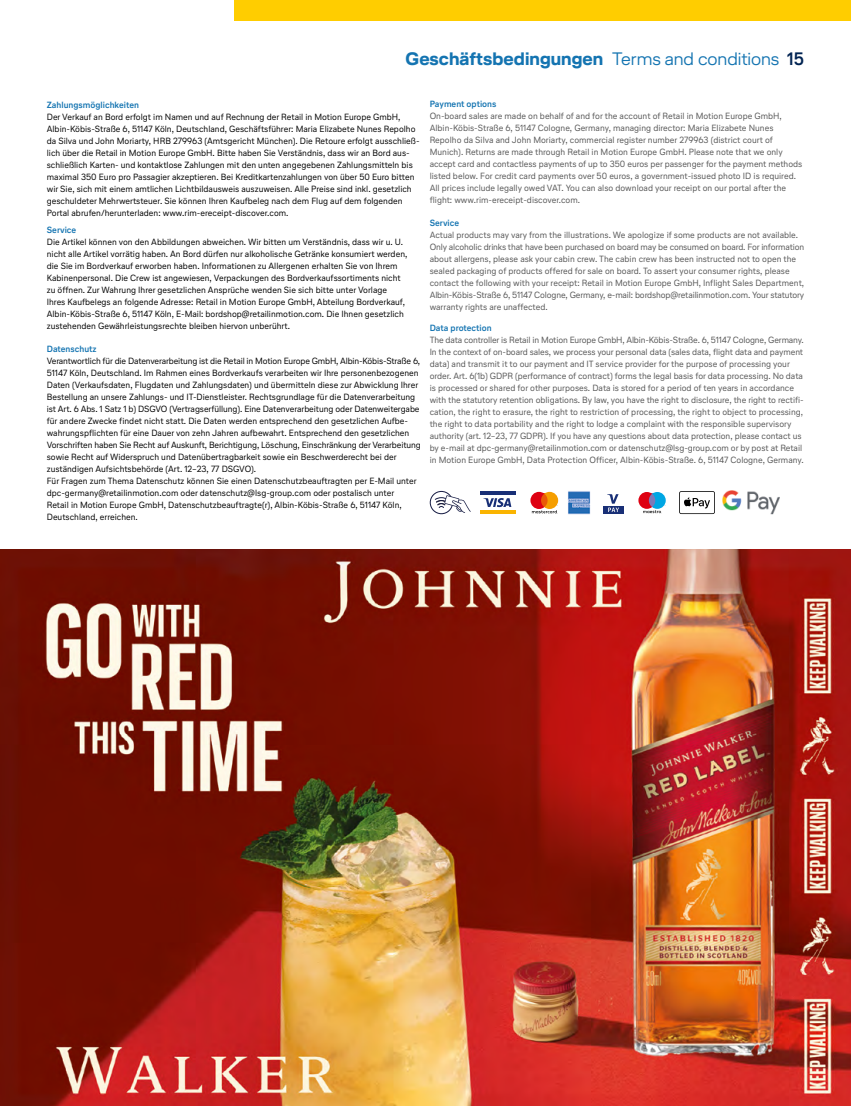
<style>
.page{position:relative;width:851px;height:1106px;background:#fff}
.page>*{position:absolute;margin:0;border:0;box-sizing:border-box;transform-origin:0 0}
.t1{font:700 18px "Lufthansa Head";letter-spacing:.005em;color:#1474b1}
.t2{font:9px/12px "Lufthansa Text";color:#000}
.t3{font:9px/12px "Lufthansa Text";letter-spacing:-.005em;color:#565656}
.t4{font:700 9px "Lufthansa Text";color:#1474b1}
.s1{font-weight:300}
.s2{font-family:"Lufthansa Text";color:#002352}
</style>
<div class="page">
<div style="left:234px;top:0;width:616px;height:21px;background:#ffcd00"></div>
<hr style="left:479px;top:510px;width:36px;height:3px;background:#fab400">
<hr style="left:479px;top:491px;width:36px;height:3px;background:#182f76">
<svg style="left:483px;top:498px;width:28px;height:9px"></svg>
<svg style="left:530px;top:492px;width:28px;height:21px"></svg>
<img style="left:568px;top:491px;width:23px;height:24px">
<svg style="left:679px;top:491px;width:35px;height:23px"></svg>
<img style="left:722px;top:491px;width:57px;height:23px">
<svg style="left:429px;top:491px;width:41px;height:23px"></svg>
<div style="left:603px;top:506px;width:20px;height:7px;background:#182f76"></div>
<svg style="left:607px;top:494px;width:12px;height:18px"></svg>
<svg style="left:638px;top:492px;width:27px;height:21px"></svg>
<img style="left:0;top:549px;width:850px;height:557px">
<h1 class="t1" style="left:405px;top:46px;width:400px">Geschäftsbedingungen <span class="s1">Terms and conditions</span> <span class="s2">15</span></h1>
<p class="t4" style="left:47px;top:98px;width:94px">Zahlungsmöglichkeiten</p>
<p class="t2" style="left:47px;top:110px;width:374px">Der Verkauf an Bord erfolgt im Namen und auf Rechnung der Retail in Motion Europe GmbH, Albin-Köbis-Straße 6, 51147 Köln, Deutschland, Geschäftsführer: Maria Elizabete Nunes Repolho da Silva und John Moriarty, HRB 279963 (Amtsgericht München). Die Retoure erfolgt ausschließ&shy;lich über die Retail in Motion Europe GmbH. Bitte haben Sie Verständnis, dass wir an Bord aus&shy;schließlich Karten- und kontaktlose Zahlungen mit den unten angegebenen Zahlungsmitteln bis maximal 350 Euro pro Passagier akzeptieren. Bei Kreditkartenzahlungen von über 50 Euro bitten wir Sie, sich mit einem amtlichen Lichtbildausweis auszuweisen. Alle Preise sind inkl. gesetzlich geschuldeter Mehrwertsteuer. Sie können Ihren Kaufbeleg nach dem Flug auf dem folgenden Portal abrufen/herunterladen: www.rim-ereceipt-discover.com.</p>
<p class="t4" style="left:47px;top:224px;width:31px">Service</p>
<p class="t2" style="left:47px;top:236px;width:362px">Die Artikel können von den Abbildungen abweichen. Wir bitten um Verständnis, dass wir u. U. nicht alle Artikel vorrätig haben. An Bord dürfen nur alkoholische Getränke konsumiert werden, die Sie im Bordverkauf erworben haben. Informationen zu Allergenen erhalten Sie von Ihrem Kabinenpersonal. Die Crew ist angewiesen, Verpackungen des Bordverkaufssortiments nicht zu öffnen. Zur Wahrung Ihrer gesetzlichen Ansprüche wenden Sie sich bitte unter Vorlage Ihres Kaufbelegs an folgende Adresse: Retail in Motion Europe GmbH, Abteilung Bordverkauf, Albin-Köbis-Straße 6, 51147 Köln, E-Mail: bordshop@retailinmotion.com. Die Ihnen gesetzlich zustehenden Gewährleistungsrechte bleiben hiervon unberührt.</p>
<p class="t4" style="left:47px;top:342px;width:51px">Datenschutz</p>
<p class="t2" style="left:47px;top:354px;width:375px">Verantwortlich für die Datenverarbeitung ist die Retail in Motion Europe GmbH, Albin-Köbis-Straße 6, 51147 Köln, Deutschland. Im Rahmen eines Bordverkaufs verarbeiten wir Ihre personenbezogenen Daten (Verkaufsdaten, Flugdaten und Zahlungsdaten) und übermitteln diese zur Abwicklung Ihrer Bestellung an unsere Zahlungs- und IT-Dienstleister. Rechtsgrundlage für die Datenverarbeitung ist Art. 6 Abs. 1 Satz 1 b) DSGVO (Vertragserfüllung). Eine Datenverarbeitung oder Datenweitergabe für andere Zwecke findet nicht statt. Die Daten werden entsprechend den gesetzlichen Aufbe&shy;wahrungspflichten für eine Dauer von zehn Jahren aufbewahrt. Entsprechend den gesetzlichen Vorschriften haben Sie Recht auf Auskunft, Berichtigung, Löschung, Einschränkung der Verarbeitung sowie Recht auf Widerspruch und Datenübertragbarkeit sowie ein Beschwerderecht bei der zuständigen Aufsichtsbehörde (Art. 12–23, 77 DSGVO).<br>Für Fragen zum Thema Datenschutz können Sie einen Datenschutzbeauftragten per E-Mail unter dpc-germany@retailinmotion.com oder datenschutz@lsg-group.com oder postalisch unter<br>Retail in Motion Europe GmbH, Datenschutzbeauftragte(r), Albin-Köbis-Straße 6, 51147 Köln, Deutschland, erreichen.</p>
<p class="t4" style="left:429px;top:98px;width:68px">Payment options</p>
<p class="t3" style="left:429px;top:110px;width:374px">On-board sales are made on behalf of and for the account of Retail in Motion Europe GmbH, Albin-Köbis-Straße 6, 51147 Cologne, Germany, managing director: Maria Elizabete Nunes Repolho da Silva and John Moriarty, commercial register number 279963 (district court of Munich). Returns are made through Retail in Motion Europe GmbH. Please note that we only accept card and contactless payments of up to 350 euros per passenger for the payment methods listed below. For credit card payments over 50 euros, a government-issued photo ID is required.<br>All prices include legally owed VAT. You can also download your receipt on our portal after the flight: www.rim-ereceipt-discover.com.</p>
<p class="t4" style="left:429px;top:217px;width:31px">Service</p>
<p class="t3" style="left:429px;top:229px;width:376px">Actual products may vary from the illustrations. We apologize if some products are not available.<br>Only alcoholic drinks that have been purchased on board may be consumed on board. For information about allergens, please ask your cabin crew. The cabin crew has been instructed not to open the sealed packaging of products offered for sale on board. To assert your consumer rights, please contact the following with your receipt: Retail in Motion Europe GmbH, Inflight Sales Department, Albin-Köbis-Straße 6, 51147 Cologne, Germany, e-mail: bordshop@retailinmotion.com. Your statutory warranty rights are unaffected.</p>
<p class="t4" style="left:429px;top:321px;width:63px">Data protection</p>
<p class="t3" style="left:429px;top:333px;width:375px">The data controller is Retail in Motion Europe GmbH, Albin-Köbis-Straße. 6, 51147 Cologne, Germany.<br>In the context of on-board sales, we process your personal data (sales data, flight data and payment data) and transmit it to our payment and IT service provider for the purpose of processing your order. Art. 6(1b) GDPR (performance of contract) forms the legal basis for data processing. No data is processed or shared for other purposes. Data is stored for a period of ten years in accordance with the statutory retention obligations. By law, you have the right to disclosure, the right to rectifi&shy;cation, the right to erasure, the right to restriction of processing, the right to object to processing, the right to data portability and the right to lodge a complaint with the responsible supervisory authority (art. 12–23, 77 GDPR). If you have any questions about data protection, please contact us by e-mail at dpc-germany@retailinmotion.com or datenschutz@lsg-group.com or by post at Retail in Motion Europe GmbH, Data Protection Officer, Albin-Köbis-Straße. 6, 51147 Cologne, Germany.</p>
</div>
